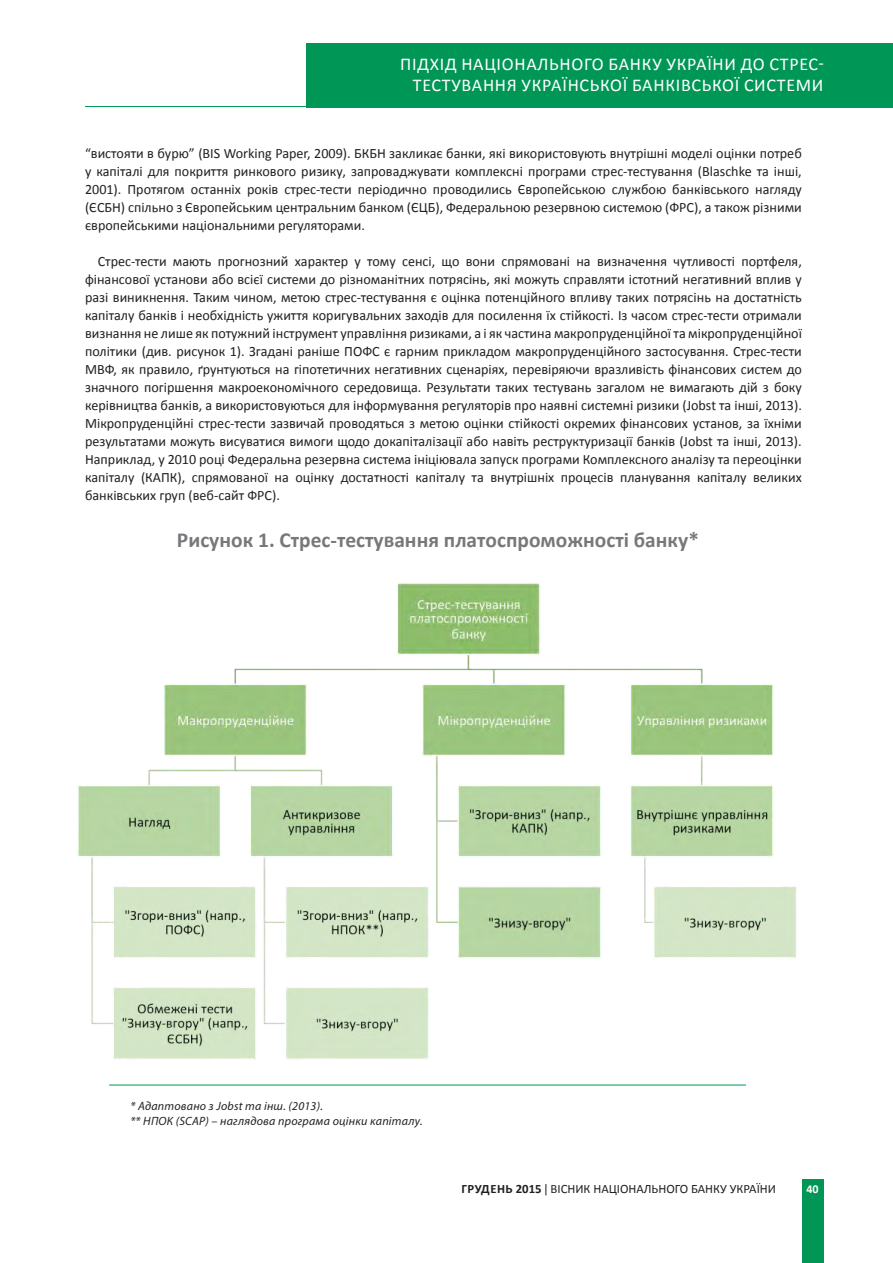
<style>
.page{position:relative;width:893px;height:1263px;background:#fff}
.page>*{position:absolute;margin:0;border:0;box-sizing:border-box;transform-origin:0 0}
.t1{font:700 21.45px "Calibri";color:#76787b}
.t2{font:18px/21.6px "Calibri";letter-spacing:.04em;color:#fff;text-align:right}
.t3{font:14.25px/18px "Calibri";color:#231f20;text-align:justify}
.t4{font:12.75px "Calibri";color:#231f20}
.t5{font:italic 12px "Myriad Pro";letter-spacing:.02em;color:#231f20}
.t6{font:700 12px "Calibri";color:#fff}
.s1{font-weight:700}
</style>
<div class="page">
<div style="left:802px;top:1179px;width:21px;height:84px;background:#009756"></div>
<hr style="left:85px;top:106px;width:808px;height:1px;background:#009756">
<div style="left:306px;top:43px;width:587px;height:65px;background:#009756"></div>
<img style="left:77px;top:583px;width:720px;height:477px">
<hr style="left:109px;top:1085px;width:637px;height:1px;background:#009756">
<p class="t2" style="left:400px;top:53px;width:425px">ПІДХІД НАЦІОНАЛЬНОГО БАНКУ УКРАЇНИ ДО СТРЕС-<br>ТЕСТУВАННЯ УКРАЇНСЬКОЇ БАНКІВСЬКОЇ СИСТЕМИ</p>
<p class="t3" style="left:85px;top:144px;width:718px">“вистояти в бурю” (BIS Working Paper, 2009). БКБН закликає банки, які використовують внутрішні моделі оцінки потреб у капіталі для покриття ринкового ризику, запроваджувати комплексні програми стрес-тестування (Blaschke та інші, 2001). Протягом останніх років стрес-тести періодично проводились Європейською службою банківського нагляду (ЄСБН) спільно з Європейським центральним банком (ЄЦБ), Федеральною резервною системою (ФРС), а також різними європейськими національними регуляторами.</p>
<p class="t3" style="left:85px;top:252px;width:718px;text-indent:13px">Стрес-тести мають прогнозний характер у тому сенсі, що вони спрямовані на визначення чутливості портфеля, фінансової установи або всієї системи до різноманітних потрясінь, які можуть справляти істотний негативний вплив у разі виникнення. Таким чином, метою стрес-тестування є оцінка потенційного впливу таких потрясінь на достатність капіталу банків і необхідність ужиття коригувальних заходів для посилення їх стійкості. Із часом стрес-тести отримали визнання не лише як потужний інструмент управління ризиками, а і як частина макропруденційної та мікропруденційної політики (див. рисунок 1). Згадані раніше ПОФС є гарним прикладом макропруденційного застосування. Стрес-тести МВФ, як правило, ґрунтуються на гіпотетичних негативних сценаріях, перевіряючи вразливість фінансових систем до значного погіршення макроекономічного середовища. Результати таких тестувань загалом не вимагають дій з боку керівництва банків, а використовуються для інформування регуляторів про наявні системні ризики (Jobst та інші, 2013).<br>Мікропруденційні стрес-тести зазвичай проводяться з метою оцінки стійкості окремих фінансових установ, за їхніми результатами можуть висуватися вимоги щодо докапіталізації або навіть реструктуризації банків (Jobst та інші, 2013).<br>Наприклад, у 2010 році Федеральна резервна система ініціювала запуск програми Комплексного аналізу та переоцінки капіталу (КАПК), спрямованої на оцінку достатності капіталу та внутрішніх процесів планування капіталу великих банківських груп (веб-сайт ФРС).</p>
<p class="t1" style="left:177px;top:526px;width:523px">Рисунок 1. Стрес-тестування платоспроможності банку*</p>
<p class="t5" style="left:130px;top:1098px;width:194px">* Адаптовано з Jobst та інш. (2013).</p>
<p class="t5" style="left:130px;top:1113px;width:294px">** НПОК (SCAP) – наглядова програма оцінки капіталу.</p>
<p class="t4" style="left:461px;top:1180px;width:316px"><span class="s1">ГРУДЕНЬ 2015</span> ВІСНИК НАЦІОНАЛЬНОГО БАНКУ УКРАЇНИ</p>
<p class="t6" style="left:806px;top:1181px;width:14px">40</p>
</div>
